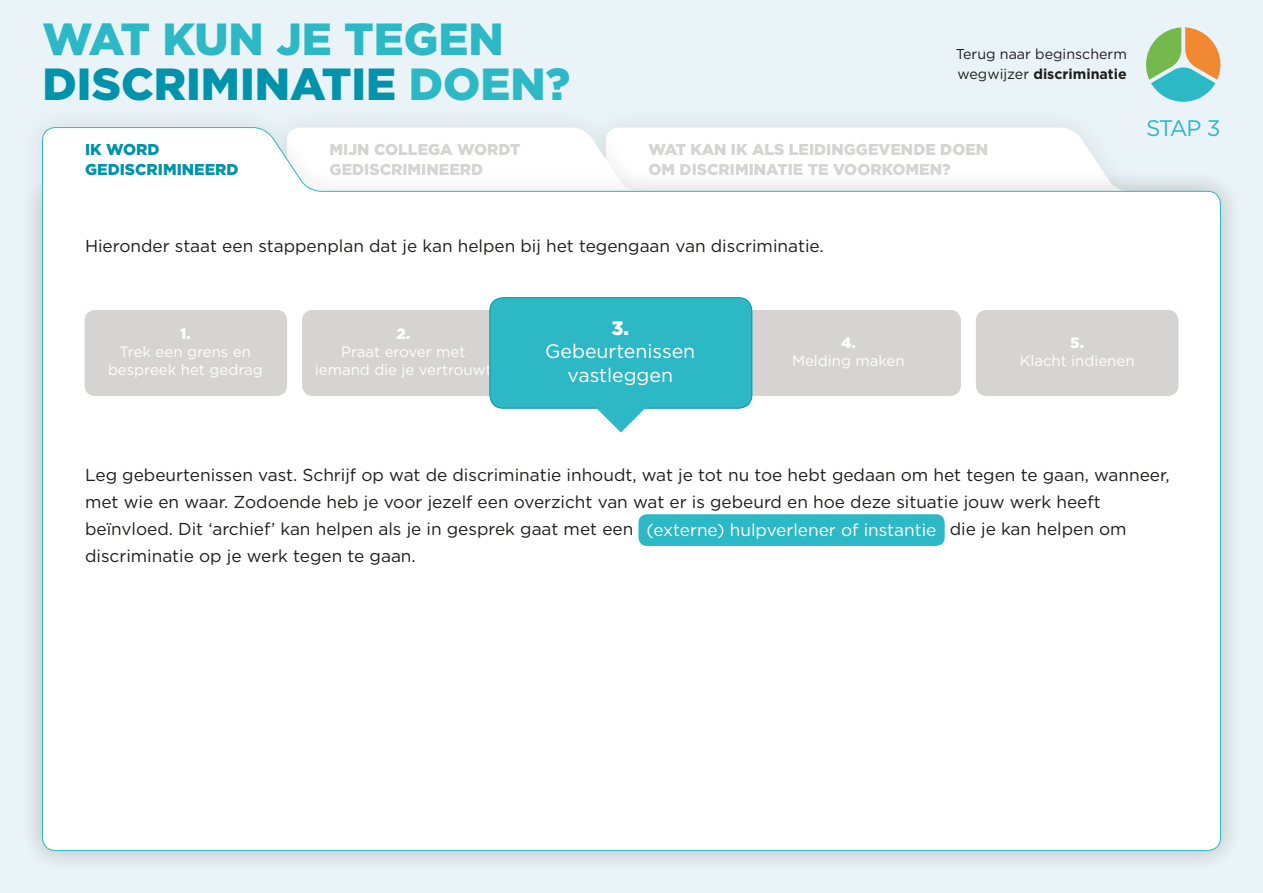
<style>
.page{position:relative;width:1263px;height:893px;background:#eaf4f8}
.page>*{position:absolute;margin:0;border:0;box-sizing:border-box;transform-origin:0 0}
.t1{font:900 45px/45px "Gotham";color:#2db8c5}
.t2{font:22.5px "Gotham";color:#2db8c5}
.t3{font:19.5px/23.4px "Gotham";color:#fff;text-align:center}
.t4{font:900 19.5px "Gotham";color:#fff}
.t5{font:17.25px/27px "Gotham";color:#1d1d1b}
.t6{font:900 15.75px/19.5px "Gotham";color:#d6d3d3}
.t7{font:900 15.75px/19.5px "Gotham";color:#0093ab}
.t8{font:15px/18px "Gotham";color:#fff;text-align:center}
.t9{font:900 15px "Gotham";color:#fff}
.t10{font:14.25px/19.5px "Gotham";color:#1d1d1b}
.s1{color:#0093ab}
.s2{font-weight:700}
.s3{color:#fff}
</style>
<div class="page">
<div style="left:18px;top:103px;width:1227px;height:772px;background:#1d1d1b;opacity:.1"></div>
<div style="left:42px;top:127px;width:1179px;height:724px;background:#fff"></div>
<svg style="left:1146px;top:27px;width:74px;height:75px"></svg>
<div style="left:638px;top:514px;width:307px;height:32px;background:#2db8c5;border-radius:9px"></div>
<div style="left:85px;top:310px;width:202px;height:85px;background:#d6d3d3;border-radius:10px"></div>
<div style="left:85px;top:310px;width:202px;height:86px;border:1px solid #d6d3d3;border-radius:10px"></div>
<div style="left:303px;top:310px;width:201px;height:85px;background:#d6d3d3;border-radius:10px"></div>
<div style="left:302px;top:310px;width:202px;height:86px;border:1px solid #d6d3d3;border-radius:10px"></div>
<div style="left:738px;top:310px;width:222px;height:85px;background:#d6d3d3;border-radius:10px"></div>
<div style="left:737px;top:310px;width:224px;height:86px;border:1px solid #d6d3d3;border-radius:10px"></div>
<div style="left:976px;top:310px;width:202px;height:85px;background:#d6d3d3;border-radius:10px"></div>
<div style="left:976px;top:310px;width:202px;height:86px;border:1px solid #d6d3d3;border-radius:10px"></div>
<div style="left:490px;top:298px;width:262px;height:110px;background:#2db8c5;border-radius:13px"></div>
<div style="left:489px;top:297px;width:263px;height:112px;border:1px solid #0093ab;border-radius:13px"></div>
<svg style="left:592px;top:407px;width:57px;height:26px"></svg>
<h1 class="t1" style="left:43px;top:16px;width:529px">WAT KUN JE TEGEN<br><span class="s1">DISCRIMINATIE</span> DOEN?</h1>
<p class="t7" style="left:85px;top:140px;width:155px">IK WORD<br>GEDISCRIMINEERD</p>
<p class="t6" style="left:330px;top:140px;width:192px">MIJN COLLEGA WORDT<br>GEDISCRIMINEERD</p>
<p class="t10" style="left:956px;top:44px;width:173px">Terug naar beginscherm wegwijzer <span class="s2">discriminatie</span></p>
<p class="t6" style="left:648px;top:140px;width:341px">WAT KAN IK ALS LEIDINGGEVENDE DOEN<br>OM DISCRIMINATIE TE VOORKOMEN?</p>
<h2 class="t2" style="left:1146px;top:116px;width:76px">STAP 3</h2>
<p class="t5" style="left:85px;top:232px;width:740px">Hieronder staat een stappenplan dat je kan helpen bij het tegengaan van discriminatie.</p>
<p class="t9" style="left:180px;top:325px;width:12px">1.</p>
<p class="t8" style="left:108px;top:342px;width:156px">Trek een grens en bespreek het gedrag</p>
<p class="t9" style="left:396px;top:325px;width:15px">2.</p>
<p class="t8" style="left:315px;top:342px;width:178px">Praat erover met iemand die je vertrouwt</p>
<p class="t4" style="left:611px;top:317px;width:19px">3.</p>
<p class="t3" style="left:545px;top:339px;width:152px">Gebeurtenissen vastleggen</p>
<p class="t9" style="left:841px;top:334px;width:16px">4.</p>
<p class="t8" style="left:792px;top:351px;width:114px">Melding maken</p>
<p class="t9" style="left:1070px;top:334px;width:15px">5.</p>
<p class="t8" style="left:1020px;top:351px;width:116px">Klacht indienen</p>
<p class="t5" style="left:85px;top:461px;width:1086px">Leg gebeurtenissen vast. Schrijf op wat de discriminatie inhoudt, wat je tot nu toe hebt gedaan om het tegen te gaan, wanneer, met wie en waar. Zodoende heb je voor jezelf een overzicht van wat er is gebeurd en hoe deze situatie jouw werk heeft beïnvloed. Dit ‘archief’ kan helpen als je in gesprek gaat met een <span class="s3">(externe) hulpverlener of instantie</span> die je kan helpen om discriminatie op je werk tegen te gaan.</p>
</div>
